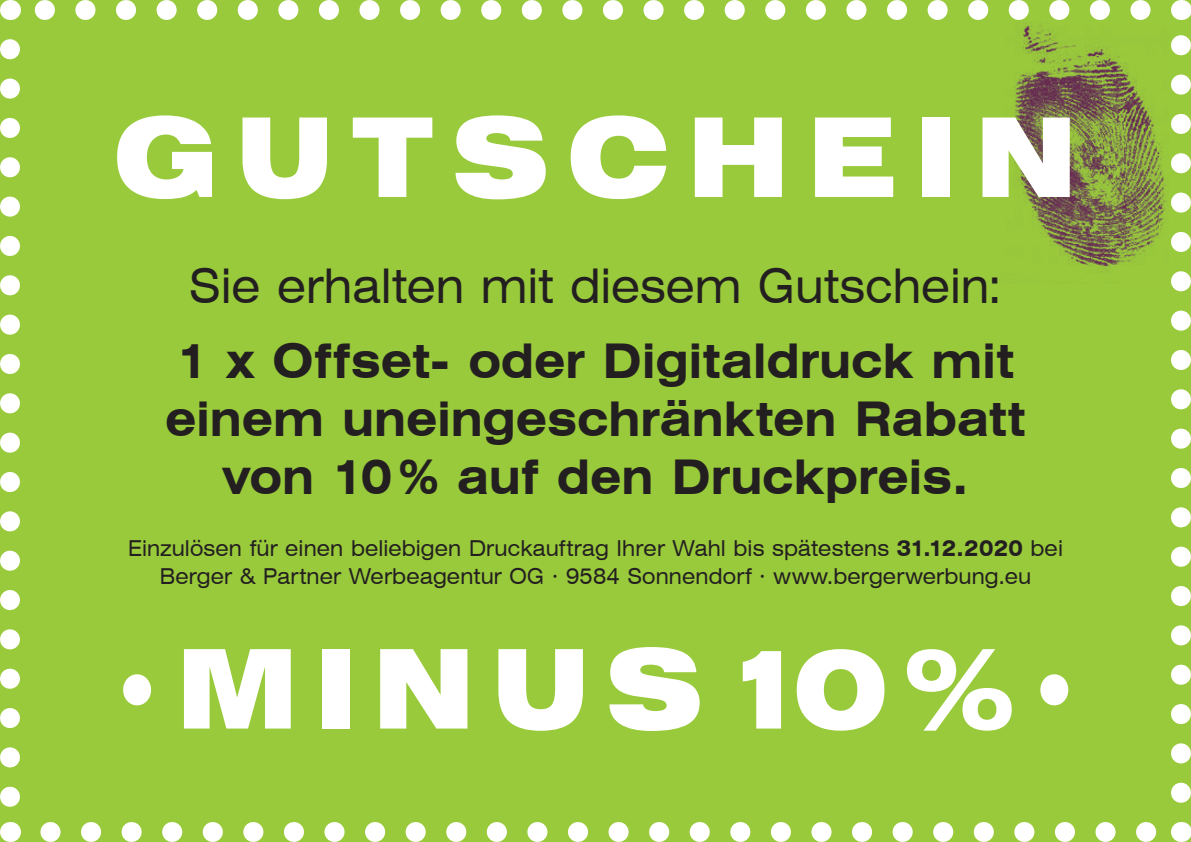
<style>
.page{position:relative;width:1191px;height:842px;background:#99ca3b}
.page>*{position:absolute;margin:0;border:0;box-sizing:border-box;transform-origin:0 0}
.t1{font:900 expanded 110px "Swiss 721 BT";letter-spacing:.18em;color:#fff;scale:.9 1}
.t2{font:700 expanded 48px/58px "Swiss 721 BT";color:#231f20;text-align:center;scale:.9 1}
.t3{font:expanded 48px "Swiss 721 BT";letter-spacing:-.005em;color:#231f20;scale:.9 1}
.t4{font:expanded 22px/28px "Swiss 721 BT";letter-spacing:.005em;color:#231f20;text-align:center;scale:.9 1}
.s1{font-weight:700}
</style>
<div class="page">
<svg style="left:0;top:49px;width:20px;height:758px"></svg>
<svg style="left:50px;top:822px;width:1107px;height:20px"></svg>
<svg style="left:1171px;top:35px;width:20px;height:758px"></svg>
<svg style="left:34px;top:0;width:1106px;height:20px"></svg>
<svg style="left:10px;top:822px;width:1px;height:20px"></svg>
<svg style="left:1181px;top:822px;width:1px;height:20px"></svg>
<svg style="left:1181px;top:0;width:1px;height:20px"></svg>
<svg style="left:10px;top:0;width:1px;height:20px"></svg>
<img style="left:1014px;top:23px;width:153px;height:250px">
<h1 class="t1" style="left:113px;top:91px;width:1072px">GUTSCHEIN</h1>
<h2 class="t3" style="left:189px;top:257px;width:905px">Sie erhalten mit diesem Gutschein:</h2>
<h2 class="t2" style="left:165px;top:332px;width:957px">1 x Offset- oder Digitaldruck mit einem uneingeschränkten Rabatt von 10% auf den Druckpreis.</h2>
<p class="t4" style="left:128px;top:534px;width:1040px">Einzulösen für einen beliebigen Druckauftrag Ihrer Wahl bis spätestens <span class="s1">31.12.2020</span> bei<br>Berger &amp; Partner Werbeagentur OG · 9584 Sonnendorf · www.bergerwerbung.eu</p>
<h1 class="t1" style="left:113px;top:623px;width:1073px">· M I N U S 10 % ·</h1>
</div>
